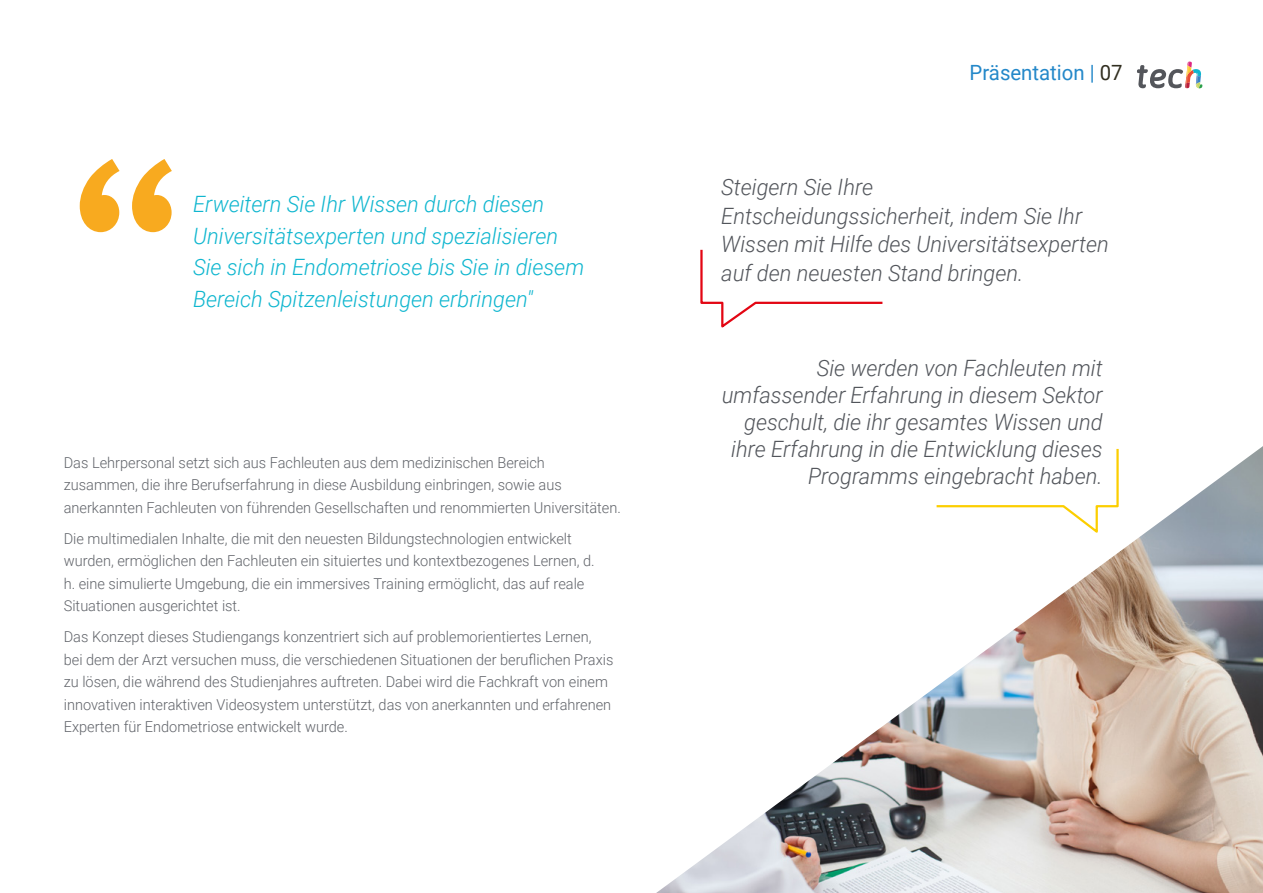
<style>
.page{position:relative;width:1263px;height:893px;background:#fff}
.page>*{position:absolute;margin:0;border:0;box-sizing:border-box;transform-origin:0 0}
.t1{font:italic 300 22.5px/27px "Roboto";color:#52555b;text-align:right}
.t2{font:italic 300 22.5px/31.5px "Roboto";color:#0fb6cf}
.t3{font:21px "Roboto";color:#2488c9}
.t4{font:300 15px/22.5px "Roboto";color:#61646a}
.s1{color:#312e20}
</style>
<div class="page">
<svg style="left:80px;top:159px;width:92px;height:73px"></svg>
<svg style="left:700px;top:249px;width:183px;height:79px"></svg>
<img style="left:656px;top:446px;width:607px;height:447px">
<svg style="left:1137px;top:62px;width:65px;height:27px"></svg>
<h1 class="t2" style="left:193px;top:188px;width:393px">Erweitern Sie Ihr Wissen durch diesen Universitätsexperten und spezialisieren Sie sich in Endometriose bis Sie in diesem Bereich Spitzenleistungen erbringen"</h1>
<p class="t4" style="left:64px;top:451px;width:558px">Das Lehrpersonal setzt sich aus Fachleuten aus dem medizinischen Bereich zusammen, die ihre Berufserfahrung in diese Ausbildung einbringen, sowie aus anerkannten Fachleuten von führenden Gesellschaften und renommierten Universitäten.</p>
<p class="t4" style="left:64px;top:527px;width:532px">Die multimedialen Inhalte, die mit den neuesten Bildungstechnologien entwickelt wurden, ermöglichen den Fachleuten ein situiertes und kontextbezogenes Lernen, d. h. eine simulierte Umgebung, die ein immersives Training ermöglicht, das auf reale Situationen ausgerichtet ist.</p>
<p class="t4" style="left:64px;top:625px;width:551px">Das Konzept dieses Studiengangs konzentriert sich auf problemorientiertes Lernen, bei dem der Arzt versuchen muss, die verschiedenen Situationen der beruflichen Praxis zu lösen, die während des Studienjahres auftreten. Dabei wird die Fachkraft von einem innovativen interaktiven Videosystem unterstützt, das von anerkannten und erfahrenen Experten für Endometriose entwickelt wurde.</p>
<h2 class="t3" style="left:969px;top:57px;width:155px">Präsentation | <span class="s1">07</span></h2>
<h1 class="t1" style="left:721px;top:172px;width:389px;line-height:28.5px;text-align:left">Steigern Sie Ihre Entscheidungssicherheit, indem Sie Ihr Wissen mit Hilfe des Universitätsexperten auf den neuesten Stand bringen.</h1>
<h1 class="t1" style="left:722px;top:354px;width:382px">Sie werden von Fachleuten mit umfassender Erfahrung in diesem Sektor geschult, die ihr gesamtes Wissen und ihre Erfahrung in die Entwicklung dieses Programms eingebracht haben.</h1>
</div>
